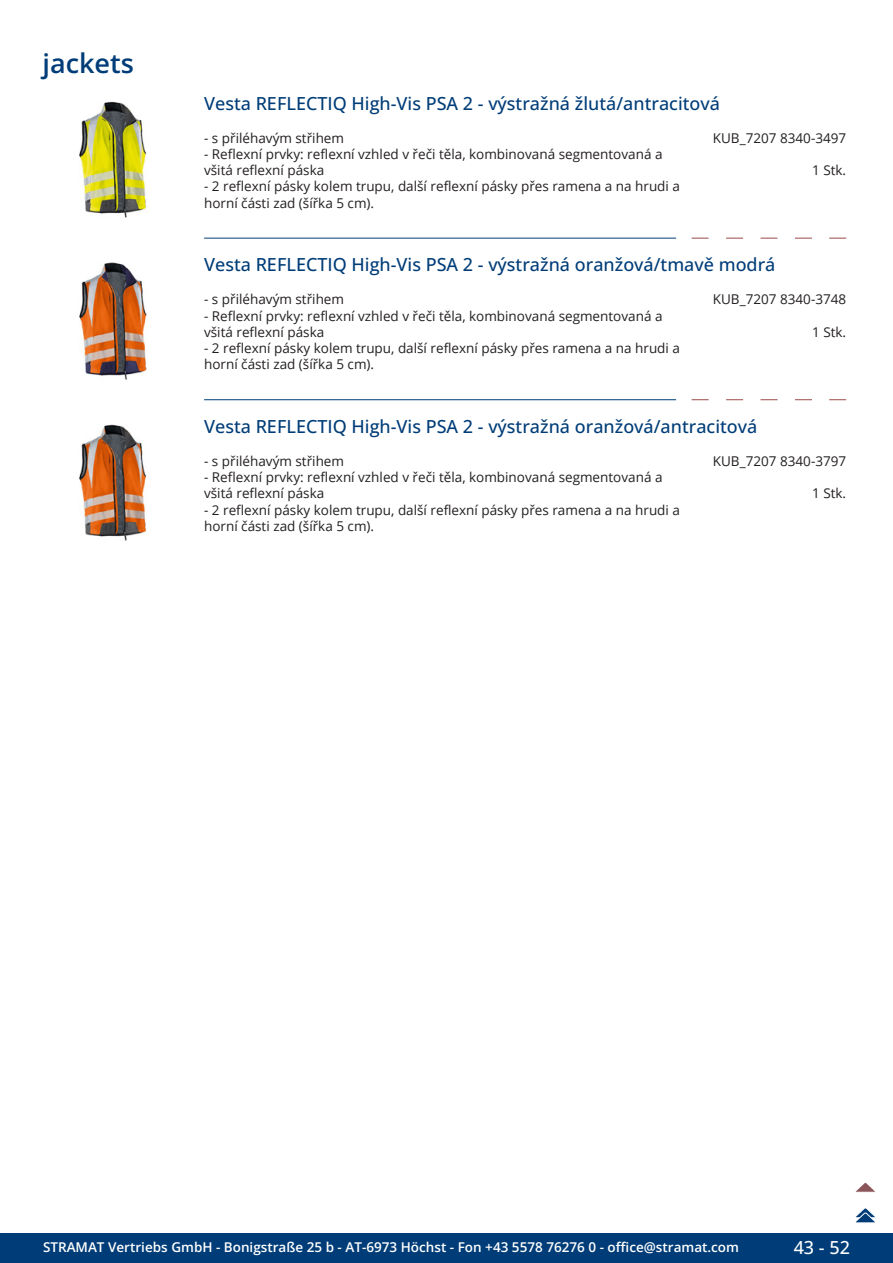
<style>
.page{position:relative;width:893px;height:1263px;background:#fff}
.page>*{position:absolute;margin:0;border:0;box-sizing:border-box;transform-origin:0 0}
.GruppeName{font:600 27px "Open Sans";color:#003d78}
.ArtikelName{font:500 18px "Open Sans";color:#003d78}
.t1{font:500 18px "Open Sans";color:#fff}
.Beschreibung{font:13.5px/16.2px "Open Sans";color:#231f20}
.t2{font:600 13.5px "Open Sans";color:#fff}
.ArtikelNummer{font:13.5px "Open Sans";color:#231f20}
</style>
<div class="page">
<div style="left:0;top:1233px;width:893px;height:30px;background:#003d78"></div>
<img style="left:79px;top:101px;width:68px;height:117px">
<img style="left:79px;top:262px;width:68px;height:118px">
<svg style="left:692px;top:238px;width:17px;height:1px"></svg>
<svg style="left:726px;top:238px;width:17px;height:1px"></svg>
<svg style="left:760px;top:238px;width:17px;height:1px"></svg>
<svg style="left:795px;top:238px;width:17px;height:1px"></svg>
<svg style="left:829px;top:238px;width:17px;height:1px"></svg>
<hr style="left:204px;top:238px;width:472px;height:1px;background:#003d78">
<img style="left:79px;top:424px;width:68px;height:117px">
<svg style="left:692px;top:399px;width:17px;height:1px"></svg>
<svg style="left:726px;top:399px;width:17px;height:1px"></svg>
<svg style="left:760px;top:399px;width:17px;height:1px"></svg>
<svg style="left:795px;top:399px;width:17px;height:1px"></svg>
<svg style="left:829px;top:399px;width:17px;height:1px"></svg>
<hr style="left:204px;top:399px;width:472px;height:1px;background:#003d78">
<svg style="left:856px;top:1183px;width:19px;height:9px"></svg>
<svg style="left:855px;top:1208px;width:21px;height:15px"></svg>
<p class="GruppeName" style="left:43px;top:44px;width:93px">jackets</p>
<p class="ArtikelName" style="left:204px;top:91px;width:517px">Vesta REFLECTIQ High-Vis PSA 2 - výstražná žlutá/antracitová</p>
<p class="Beschreibung" style="left:204px;top:129px;width:141px">- s přiléhavým střihem</p>
<p class="Beschreibung" style="left:204px;top:146px;width:460px">- Reflexní prvky: reflexní vzhled v řeči těla, kombinovaná segmentovaná a všitá reflexní páska</p>
<p class="Beschreibung" style="left:204px;top:178px;width:477px">- 2 reflexní pásky kolem trupu, další reflexní pásky přes ramena a na hrudi a horní části zad (šířka 5 cm).</p>
<p class="ArtikelNummer" style="left:713px;top:128px;width:135px">KUB_7207 8340-3497</p>
<p class="ArtikelNummer" style="left:812px;top:161px;width:36px">1 Stk.</p>
<p class="ArtikelName" style="left:204px;top:252px;width:573px">Vesta REFLECTIQ High-Vis PSA 2 - výstražná oranžová/tmavě modrá</p>
<p class="Beschreibung" style="left:204px;top:291px;width:141px">- s přiléhavým střihem</p>
<p class="Beschreibung" style="left:204px;top:307px;width:460px">- Reflexní prvky: reflexní vzhled v řeči těla, kombinovaná segmentovaná a všitá reflexní páska</p>
<p class="Beschreibung" style="left:204px;top:340px;width:477px">- 2 reflexní pásky kolem trupu, další reflexní pásky přes ramena a na hrudi a horní části zad (šířka 5 cm).</p>
<p class="ArtikelNummer" style="left:713px;top:290px;width:135px">KUB_7207 8340-3748</p>
<p class="ArtikelNummer" style="left:812px;top:322px;width:36px">1 Stk.</p>
<p class="ArtikelName" style="left:204px;top:414px;width:555px">Vesta REFLECTIQ High-Vis PSA 2 - výstražná oranžová/antracitová</p>
<p class="Beschreibung" style="left:204px;top:453px;width:141px">- s přiléhavým střihem</p>
<p class="Beschreibung" style="left:204px;top:469px;width:460px">- Reflexní prvky: reflexní vzhled v řeči těla, kombinovaná segmentovaná a všitá reflexní páska</p>
<p class="Beschreibung" style="left:204px;top:501px;width:477px">- 2 reflexní pásky kolem trupu, další reflexní pásky přes ramena a na hrudi a horní části zad (šířka 5 cm).</p>
<p class="ArtikelNummer" style="left:713px;top:452px;width:135px">KUB_7207 8340-3797</p>
<p class="ArtikelNummer" style="left:812px;top:484px;width:36px">1 Stk.</p>
<p class="t2" style="left:43px;top:1238px;width:698px">STRAMAT Vertriebs GmbH - Bonigstraße 25 b - AT-6973 Höchst - Fon +43 5578 76276 0 - office@stramat.com</p>
<h2 class="t1" style="left:794px;top:1234px;width:58px">43 - 52</h2>
</div>
